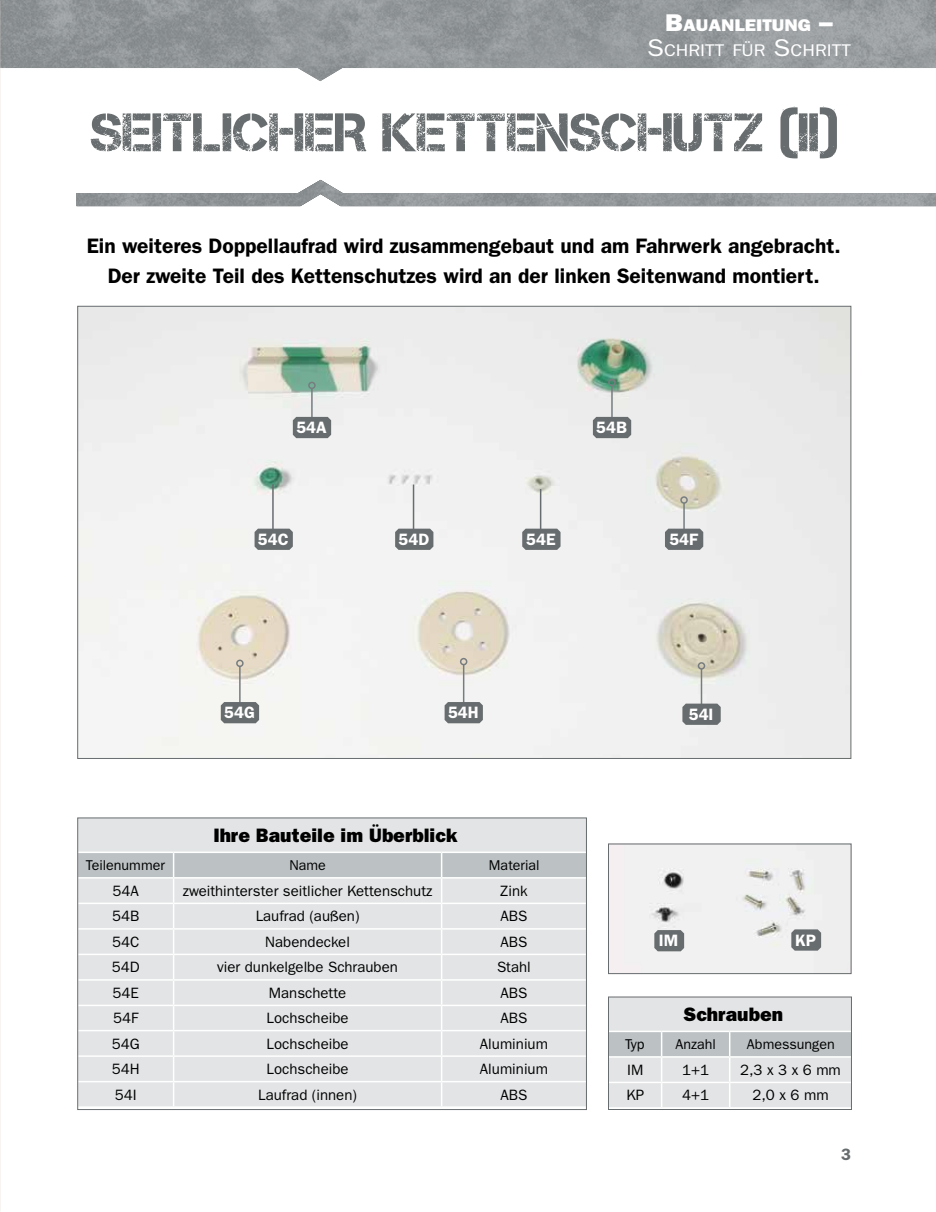
<style>
.page{position:relative;width:936px;height:1212px;background:#fff}
.page>*{position:absolute;margin:0;border:0;box-sizing:border-box;transform-origin:0 0}
.t1{font:54px "Capture Smallz";color:#676c6e}
.t2{font:600 21px/30px "ITC Franklin Gothic Std";color:#000;text-align:center}
.t3{font:19.5px "ITC Franklin Gothic Std Hvy";color:#000}
.t4{font:16.95px "ITC Franklin Gothic Std";color:#fff;scale:1.12 1}
.t5{font:16.95px "ITC Franklin Gothic Std Hvy";color:#fff;scale:1.12 1}
.t6{font:600 16.5px "ITC Franklin Gothic Std";color:#fff}
.t7{font:600 16.5px "ITC Franklin Gothic Std";color:#676c6e}
.t8{font:15px "ITC Franklin Gothic Std";color:#000}
.t9{font:14.25px "ITC Franklin Gothic Std";color:#000}
.s1{font-size:24.3px}
</style>
<div class="page">
<img style="left:0;top:0;width:935px;height:81px">
<img style="left:79px;top:308px;width:770px;height:449px">
<div style="left:610px;top:845px;width:239px;height:127px;background:#f1f1f1"></div>
<div style="left:608px;top:843px;width:243px;height:131px;border:1px solid #676c6e"></div>
<div style="left:78px;top:818px;width:508px;height:34px;background:#e2e4e5"></div>
<svg style="left:79px;top:853px;width:505px;height:253px;background:#e0e2e3"></svg>
<hr style="left:78px;top:851px;width:95px;height:2px;background:#fff">
<hr style="left:173px;top:851px;width:268px;height:2px;background:#fff">
<hr style="left:441px;top:851px;width:145px;height:2px;background:#fff">
<div style="left:77px;top:817px;width:509px;height:293px;border:1px solid #676c6e"></div>
<div style="left:609px;top:997px;width:242px;height:34px;background:#e2e4e5"></div>
<svg style="left:610px;top:1032px;width:239px;height:75px;background:#d7dadb"></svg>
<div style="left:608px;top:996px;width:243px;height:114px;border:1px solid #676c6e"></div>
<hr style="left:311px;top:388px;width:1px;height:36px;background:#777d7f">
<div style="left:308px;top:382px;width:7px;height:7px;border:2px solid #777d7f;border-radius:50%"></div>
<svg style="left:293px;top:417px;width:38px;height:21px"></svg>
<svg style="left:654px;top:930px;width:30px;height:21px"></svg>
<svg style="left:791px;top:929px;width:30px;height:22px"></svg>
<hr style="left:272px;top:484px;width:2px;height:58px;background:#676c6e">
<svg style="left:254px;top:529px;width:39px;height:21px"></svg>
<hr style="left:239px;top:666px;width:1px;height:44px;background:#777d7f">
<div style="left:236px;top:659px;width:7px;height:8px;border:2px solid #777d7f;border-radius:50%"></div>
<svg style="left:221px;top:702px;width:38px;height:21px"></svg>
<hr style="left:463px;top:665px;width:1px;height:45px;background:#777d7f">
<div style="left:460px;top:658px;width:7px;height:7px;border:2px solid #777d7f;border-radius:50%"></div>
<svg style="left:444px;top:702px;width:39px;height:21px"></svg>
<hr style="left:700px;top:669px;width:2px;height:42px;background:#777d7f">
<div style="left:697px;top:662px;width:8px;height:8px;border:2px solid #777d7f;border-radius:50%"></div>
<svg style="left:682px;top:703px;width:38px;height:22px"></svg>
<hr style="left:611px;top:386px;width:1px;height:38px;background:#777d7f">
<div style="left:608px;top:379px;width:7px;height:7px;border:2px solid #777d7f;border-radius:50%"></div>
<svg style="left:593px;top:417px;width:38px;height:21px"></svg>
<hr style="left:413px;top:484px;width:1px;height:58px;background:#676c6e">
<svg style="left:395px;top:529px;width:38px;height:21px"></svg>
<hr style="left:540px;top:489px;width:1px;height:53px;background:#676c6e">
<svg style="left:522px;top:529px;width:38px;height:21px"></svg>
<hr style="left:683px;top:503px;width:1px;height:33px;background:#777d7f">
<div style="left:680px;top:496px;width:7px;height:8px;border:2px solid #777d7f;border-radius:50%"></div>
<svg style="left:665px;top:529px;width:38px;height:21px"></svg>
<svg style="left:77px;top:180px;width:858px;height:26px"></svg>
<p class="t5" style="left:665px;top:15px;width:151px"><span class="s1">B</span>AUANLEITUNG <span class="s1">–</span></p>
<p class="t4" style="left:647px;top:41px;width:183px"><span class="s1">S</span>CHRITT FÜR <span class="s1">S</span>CHRITT</p>
<h1 class="t1" style="left:91px;top:102px;width:749px">SEITLICHER KETTENSCHUTZ (II)</h1>
<h2 class="t2" style="left:87px;top:231px;width:755px">Ein weiteres Doppellaufrad wird zusammengebaut und am Fahrwerk angebracht.<br>Der zweite Teil des Kettenschutzes wird an der linken Seitenwand montiert.</h2>
<p class="t6" style="left:296px;top:418px;width:32px">54A</p>
<p class="t6" style="left:258px;top:529px;width:32px">54C</p>
<p class="t6" style="left:596px;top:418px;width:32px">54B</p>
<p class="t6" style="left:398px;top:529px;width:32px">54D</p>
<p class="t6" style="left:526px;top:529px;width:31px">54E</p>
<p class="t6" style="left:669px;top:529px;width:30px">54F</p>
<p class="t6" style="left:224px;top:703px;width:32px">54G</p>
<p class="t6" style="left:448px;top:703px;width:32px">54H</p>
<p class="t6" style="left:688px;top:704px;width:26px">54I</p>
<h3 class="t3" style="left:213px;top:823px;width:245px">Ihre Bauteile im Überblick</h3>
<p class="t9" style="left:86px;top:857px;width:80px">Teilenummer</p>
<p class="t9" style="left:289px;top:857px;width:38px">Name</p>
<p class="t9" style="left:489px;top:857px;width:52px">Material</p>
<p class="t8" style="left:113px;top:882px;width:28px">54A</p>
<p class="t8" style="left:183px;top:882px;width:251px">zweithinterster seitlicher Kettenschutz</p>
<p class="t8" style="left:500px;top:882px;width:29px">Zink</p>
<p class="t8" style="left:112px;top:907px;width:29px">54B</p>
<p class="t8" style="left:256px;top:907px;width:105px">Laufrad (außen)</p>
<p class="t8" style="left:500px;top:907px;width:28px">ABS</p>
<p class="t8" style="left:112px;top:933px;width:29px">54C</p>
<p class="t8" style="left:265px;top:933px;width:86px">Nabendeckel</p>
<p class="t8" style="left:500px;top:933px;width:28px">ABS</p>
<p class="t8" style="left:112px;top:958px;width:29px">54D</p>
<p class="t8" style="left:217px;top:958px;width:182px">vier dunkelgelbe Schrauben</p>
<p class="t8" style="left:497px;top:958px;width:35px">Stahl</p>
<p class="t8" style="left:113px;top:984px;width:28px">54E</p>
<p class="t8" style="left:269px;top:984px;width:79px">Manschette</p>
<p class="t8" style="left:500px;top:984px;width:28px">ABS</p>
<p class="t8" style="left:113px;top:1009px;width:27px">54F</p>
<p class="t8" style="left:266px;top:1009px;width:83px">Lochscheibe</p>
<p class="t8" style="left:500px;top:1009px;width:28px">ABS</p>
<p class="t8" style="left:112px;top:1035px;width:29px">54G</p>
<p class="t8" style="left:266px;top:1035px;width:83px">Lochscheibe</p>
<p class="t8" style="left:480px;top:1035px;width:70px">Aluminium</p>
<p class="t8" style="left:112px;top:1060px;width:29px">54H</p>
<p class="t8" style="left:266px;top:1060px;width:83px">Lochscheibe</p>
<p class="t8" style="left:480px;top:1060px;width:70px">Aluminium</p>
<p class="t8" style="left:115px;top:1086px;width:23px">54I</p>
<p class="t8" style="left:258px;top:1086px;width:100px">Laufrad (innen)</p>
<p class="t8" style="left:500px;top:1086px;width:28px">ABS</p>
<p class="t6" style="left:658px;top:931px;width:21px">IM</p>
<p class="t6" style="left:795px;top:930px;width:22px">KP</p>
<h3 class="t3" style="left:683px;top:1002px;width:101px">Schrauben</h3>
<p class="t9" style="left:625px;top:1036px;width:21px">Typ</p>
<p class="t9" style="left:675px;top:1036px;width:42px">Anzahl</p>
<p class="t9" style="left:747px;top:1036px;width:89px">Abmessungen</p>
<p class="t8" style="left:627px;top:1061px;width:18px">IM</p>
<p class="t8" style="left:682px;top:1061px;width:28px">1+1</p>
<p class="t8" style="left:740px;top:1061px;width:102px">2,3 x 3 x 6 mm</p>
<p class="t8" style="left:626px;top:1086px;width:19px">KP</p>
<p class="t8" style="left:682px;top:1086px;width:28px">4+1</p>
<p class="t8" style="left:752px;top:1086px;width:78px">2,0 x 6 mm</p>
<p class="t7" style="left:840px;top:1144px;width:11px">3</p>
</div>
